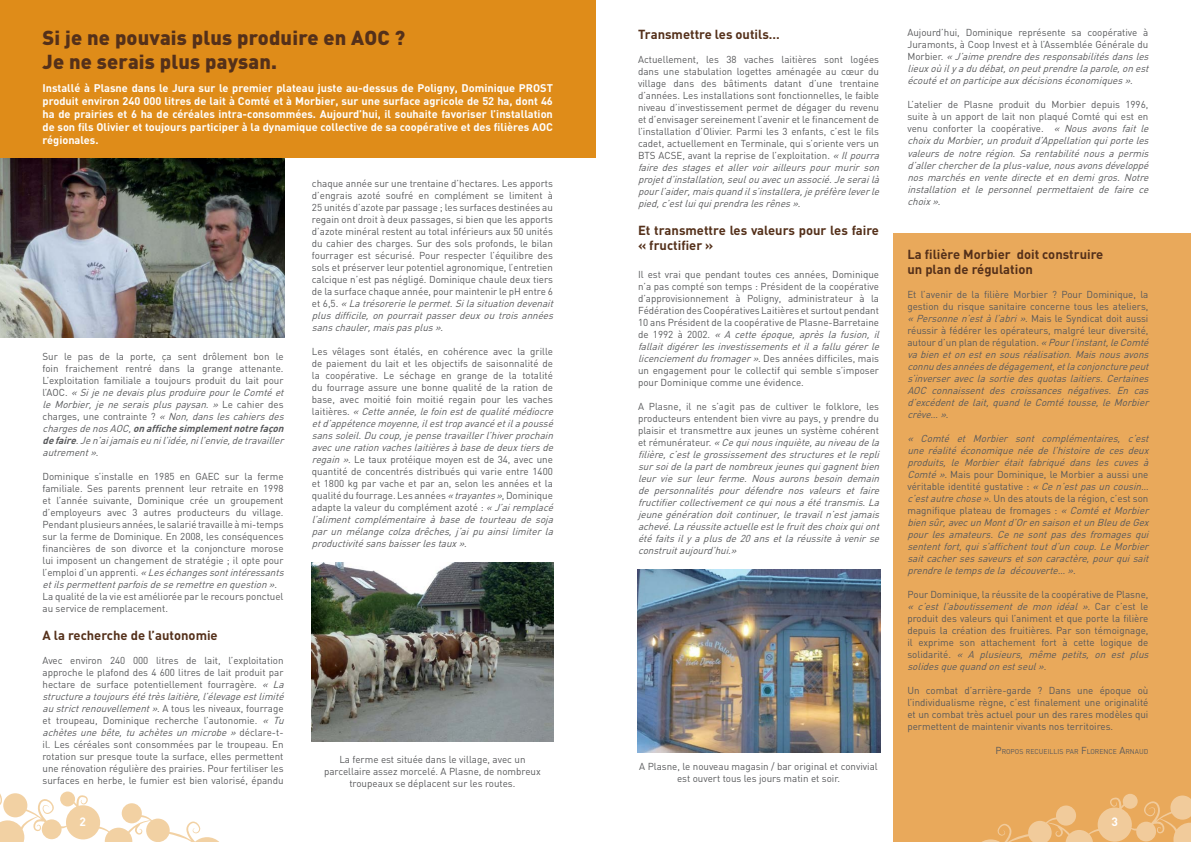
<style>
.page{position:relative;width:1191px;height:842px;background:#fff}
.page>*{position:absolute;margin:0;border:0;box-sizing:border-box;transform-origin:0 0}
.t1{font:900 20px/24px "DIN";letter-spacing:.01em;color:#54301a}
.t2{font:700 13px/15.6px "DIN";color:#54301a}
.t3{font:700 12px "DIN";color:#fff}
.t4{font:700 11px/13px "DIN";color:#fff;text-align:justify}
.t5{font:10px/12px "DIN";color:#58595b}
.t6{font:italic 10px/12px "DIN";color:#58595b}
.t7{font:7px "DIN";color:#58595b}
.s1{font-style:italic}
.s2{font-weight:700;font-style:italic}
.s3{font-style:normal}
.s4{font-size:10px}
</style>
<div class="page">
<div style="left:893px;top:234px;width:298px;height:608px;background:#e9a95b"></div>
<svg style="left:0;top:791px;width:219px;height:51px"></svg>
<svg style="left:982px;top:794px;width:209px;height:48px"></svg>
<img style="left:0;top:158px;width:284px;height:180px">
<div style="left:0;top:0;width:595px;height:158px;background:#df8c19"></div>
<img style="left:312px;top:563px;width:241px;height:178px">
<img style="left:637px;top:570px;width:243px;height:182px">
<h1 class="t1" style="left:43px;top:25px;width:364px">Si je ne pouvais plus produire en AOC ?<br>Je ne serais plus paysan.</h1>
<p class="t4" style="left:43px;top:81px;width:512px">Installé à Plasne dans le Jura sur le premier plateau juste au-dessus de Poligny, Dominique PROST produit environ 240 000 litres de lait à Comté et à Morbier, sur une surface agricole de 52 ha, dont 46 ha de prairies et 6 ha de céréales intra-consommées. Aujourd’hui, il souhaite favoriser l’installation de son fils Olivier et toujours participer à la dynamique collective de sa coopérative et des filières AOC régionales.</p>
<p class="t5" style="left:43px;top:350px;width:246px">Sur le pas de la porte, ça sent drôlement bon le foin fraichement rentré dans la grange attenante.<br>L’exploitation familiale a toujours produit du lait pour l ’A O C . <span class="s1">« SijenedevaisplusproduirepourleComtéet le Morbier, je ne serais plus paysan. »</span> L e c a h i e r d e s charges, une contrainte ? <span class="s1">«Non,danslescahiersdes chargesdenosAOC,</span><span class="s2">onaffichesimplementnotrefaçon defaire</span><span class="s1">.Jen’aijamaiseunil’idée,nil’envie,detravailler autrement »</span>.</p>
<p class="t5" style="left:43px;top:470px;width:246px">Dominique s’installe en 1985 en GAEC sur la ferme familiale. Ses parents prennent leur retraite en 1998 et l’année suivante, Dominique crée un groupement d’employeurs avec 3 autres producteurs du village.<br>Pendant plusieurs années, le salarié travaille à mi-temps sur la ferme de Dominique. En 2008, les conséquences financières de son divorce et la conjoncture morose lui imposent un changement de stratégie ; il opte pour l ’ e m p l o i d ’ u n a p p re n t i . <span class="s1">« Leséchangessontintéressants etilspermettentparfoisdeseremettreenquestion »</span>.<br>La qualité de la vie est améliorée par le recours ponctuel au service de remplacement.</p>
<h2 class="t2" style="left:43px;top:627px;width:177px">A la recherche de l’autonomie</h2>
<p class="t5" style="left:43px;top:654px;width:246px">Avec environ 240 000 litres de lait, l’exploitation approche le plafond des 4 600 litres de lait produit par hectare de surface potentiellement fourragère. <span class="s1">« La structureatoujoursététrèslaitière,l’élevageestlimité austrictrenouvellement »</span>. A t o u s l e s n i ve a u x , f o u r ra g e et troupeau, Dominique recherche l’autonomie. <span class="s1">« Tu achètes une bête, tu achètes un microbe »</span> d é c l a r e - t - il. Les céréales sont consommées par le troupeau. En rotation sur presque toute la surface, elles permettent une rénovation régulière des prairies. Pour fertiliser les surfaces en herbe, le fumier est bien valorisé, épandu</p>
<p class="t5" style="left:312px;top:177px;width:246px">chaque année sur une trentaine d’hectares. Les apports d’engrais azoté soufré en complément se limitent à 25 unités d’azote par passage ; les surfaces destinées au regain ont droit à deux passages, si bien que les apports d’azote minéral restent au total inférieurs aux 50 unités du cahier des charges. Sur des sols profonds, le bilan fourrager est sécurisé. Pour respecter l’équilibre des sols et préserver leur potentiel agronomique, l’entretien calcique n’est pas négligé. Dominique chaule deux tiers de la surface chaque année, pour maintenir le pH entre 6 e t 6 , 5 . <span class="s1">« Latrésorerielepermet.Silasituationdevenait plusdifficile,onpourraitpasserdeuxoutroisannées sanschauler,maispasplus »</span>.</p>
<p class="t5" style="left:312px;top:345px;width:246px">Les vêlages sont étalés, en cohérence avec la grille de paiement du lait et les objectifs de saisonnalité de la coopérative. Le séchage en grange de la totalité du fourrage assure une bonne qualité de la ration de base, avec moitié foin moitié regain pour les vaches l a i t i è r e s . <span class="s1">« Cetteannée,lefoinestdequalitémédiocre etd’appétencemoyenne,ilesttropavancéetilapoussé sanssoleil.Ducoup,jepensetravaillerl’hiverprochain avecunerationvacheslaitièresàbasededeuxtiersde regain»</span>. Le taux protéique moyen est de 34, avec une quantité de concentrés distribués qui varie entre 1400 et 1800 kg par vache et par an, selon les années et la qualité du fourrage. Les années <span class="s1">«trayantes»</span>, Dominique adapte la valeur du complément azoté : <span class="s1">«J’airemplacé l’aliment complémentaire à base de tourteau de soja par un mélange colza drêches, j ’ai pu ainsi limiter la productivitésansbaisserlestaux »</span>.</p>
<p class="t5" style="left:324px;top:753px;width:218px;text-align:center">La ferme est située dans le village, avec un parcellaire assez morcelé. A Plasne, de nombreux troupeaux se déplacent sur les routes.</p>
<h2 class="t2" style="left:638px;top:26px;width:143px">Transmettre les outils…</h2>
<p class="t5" style="left:638px;top:53px;width:246px">Actuellement, les 38 vaches laitières sont logées dans une stabulation logettes aménagée au cœur du village dans des bâtiments datant d’une trentaine d’années. Les installations sont fonctionnelles, le faible niveau d’investissement permet de dégager du revenu et d’envisager sereinement l’avenir et le financement de l’installation d’Olivier. Parmi les 3 enfants, c’est le fils cadet, actuellement en Terminale, qui s’oriente vers un BTS ACSE, avant la reprise de l’exploitation. <span class="s1">«Ilpourra faire des stages et aller voir ailleurs pour murir son projetd’installation,seulouavecunassocié.Jeserailà pourl’aider,maisquandils’installera,jepréfèreleverle pied,c’estluiquiprendralesrênes »</span>.</p>
<h2 class="t2" style="left:638px;top:222px;width:242px">Et transmettre les valeurs pour les faire « fructifier »</h2>
<p class="t5" style="left:638px;top:268px;width:246px">Il est vrai que pendant toutes ces années, Dominique n’a pas compté son temps : Président de la coopérative d’approvisionnement à Poligny, administrateur à la Fédération des Coopératives Laitières et surtout pendant 10 ans Président de la coopérative de Plasne-Barretaine d e 1 9 9 2 à 2 0 0 2 . <span class="s1">« A cette époque, après la fusion, il fallaitdigérerlesinvestissementsetilafallugérerle licenciementdufromager»</span>. Des années difficiles, mais un engagement pour le collectif qui semble s’imposer pour Dominique comme une évidence.</p>
<p class="t6" style="left:638px;top:400px;width:246px"><span class="s3">A Plasne, il ne s’agit pas de cultiver le folklore, les producteurs entendent bien vivre au pays, y prendre du plaisir et transmettre aux jeunes un système cohérent e t ré m u n é ra t e u r.</span> « Cequinousinquiète,auniveaudela filière,c’estlegrossissementdesstructuresetlerepli sursoidelapartdenombreuxjeunesquigagnentbien leur vie sur leur ferme. Nous aurons besoin demain de personnalités pour défendre nos valeurs et faire fructifiercollectivementcequinousaététransmis.La jeunegénérationdoitcontinuer,letravailn’estjamais achevé. Laréussiteactuelleestlefruitdeschoixquiont étéfaitsilyaplusde20ansetlaréussiteàvenirse construitaujourd’hui.»</p>
<p class="t5" style="left:639px;top:760px;width:240px;text-align:center">A Plasne, le nouveau magasin / bar original et convivial est ouvert tous les jours matin et soir.</p>
<p class="t6" style="left:907px;top:27px;width:246px"><span class="s3">Aujourd’hui, Dominique représente sa coopérative à Juramonts, à Coop Invest et à l’Assemblée Générale du M o r b i e r.</span> « J’aimeprendredesresponsabilitésdansles lieuxoùilyadudébat,onpeutprendrelaparole,onest écoutéetonparticipeauxdécisionséconomiques »<span class="s3">.</span></p>
<p class="t6" style="left:907px;top:99px;width:246px"><span class="s3">L’atelier de Plasne produit du Morbier depuis 1996, suite à un apport de lait non plaqué Comté qui est en venu conforter la coopérative.</span> « Nous avons fait le choixduMorbier,unproduitd’Appellationquiporteles valeurs de notre région. Sa rentabilité nous a permis d’allerchercherdelaplus-value,nousavonsdéveloppé nos marchés en vente directe et en demi gros. Notre installation et le personnel permettaient de faire ce choix »<span class="s3">.</span></p>
<h2 class="t2" style="left:907px;top:246px;width:197px">La filière Morbier doit construire un plan de régulation</h2>
<p class="t6" style="left:907px;top:288px;width:246px"><span class="s3">Et l’avenir de la filière Morbier ? Pour Dominique, la gestion du risque sanitaire concerne tous les ateliers, </span>«Personnen’estàl’abri»<span class="s3">. Mais le Syndicat doit aussi réussir à fédérer les opérateurs, malgré leur diversité, autour d’un plan de régulation.</span> «Pourl’instant,leComté vabienetonestensousréalisation.Maisnousavons connudesannéesdedégagement,etlaconjoncturepeut s’inverseraveclasortiedesquotaslaitiers.Certaines AOC connaissent des croissances négatives. En cas d’excédent de lait, quand le Comté tousse, le Morbier crève… »<span class="s3">.</span></p>
<p class="t6" style="left:907px;top:432px;width:246px">« Comté et Morbier sont complémentaires, c’est une réalité économique née de l’histoire de ces deux produits, le Morbier était fabriqué dans les cuves à Comté».<span class="s3">Mais pour Dominique, le Morbier a aussi une véritable identité gustative :</span> «Cen’estpasuncousin… c’estautrechose».<span class="s3">Un des atouts de la région, c’est son magnifique plateau de fromages :</span> «ComtéetMorbier biensûr,avecunMontd’OrensaisonetunBleudeGex pour les amateurs. Ce ne sont pas des fromages qui sententfort,quis’affichenttoutd’uncoup.LeMorbier saitcachersessaveursetsoncaractère,pourquisait prendreletempsdela découverte… »<span class="s3">.</span></p>
<p class="t5" style="left:907px;top:588px;width:246px">Pour Dominique, la réussite de la coopérative de Plasne, <span class="s1">« c’est l’aboutissement de mon idéal ».</span> C a r c ’ e s t l e produit des valeurs qui l’animent et que porte la filière depuis la création des fruitières. Par son témoignage, il exprime son attachement fort à cette logique de s o l i d a r i t é . <span class="s1">« A plusieurs, même petits, on est plus solidesquequandonestseul »</span>.</p>
<p class="t5" style="left:907px;top:684px;width:242px;text-align:justify">Un combat d’arrière-garde ? Dans une époque où l’individualisme règne, c’est finalement une originalité et un combat très actuel pour un des rares modèles qui permettent de maintenir vivants nos territoires.</p>
<p class="t7" style="left:995px;top:747px;width:154px"><span class="s4">P</span>ROPOS RECUEI LLIS PAR <span class="s4">F</span>LORENCE <span class="s4">A</span>RNAUD</p>
<p class="t3" style="left:79px;top:814px;width:8px">2</p>
<p class="t3" style="left:1111px;top:814px;width:8px">3</p>
</div>
